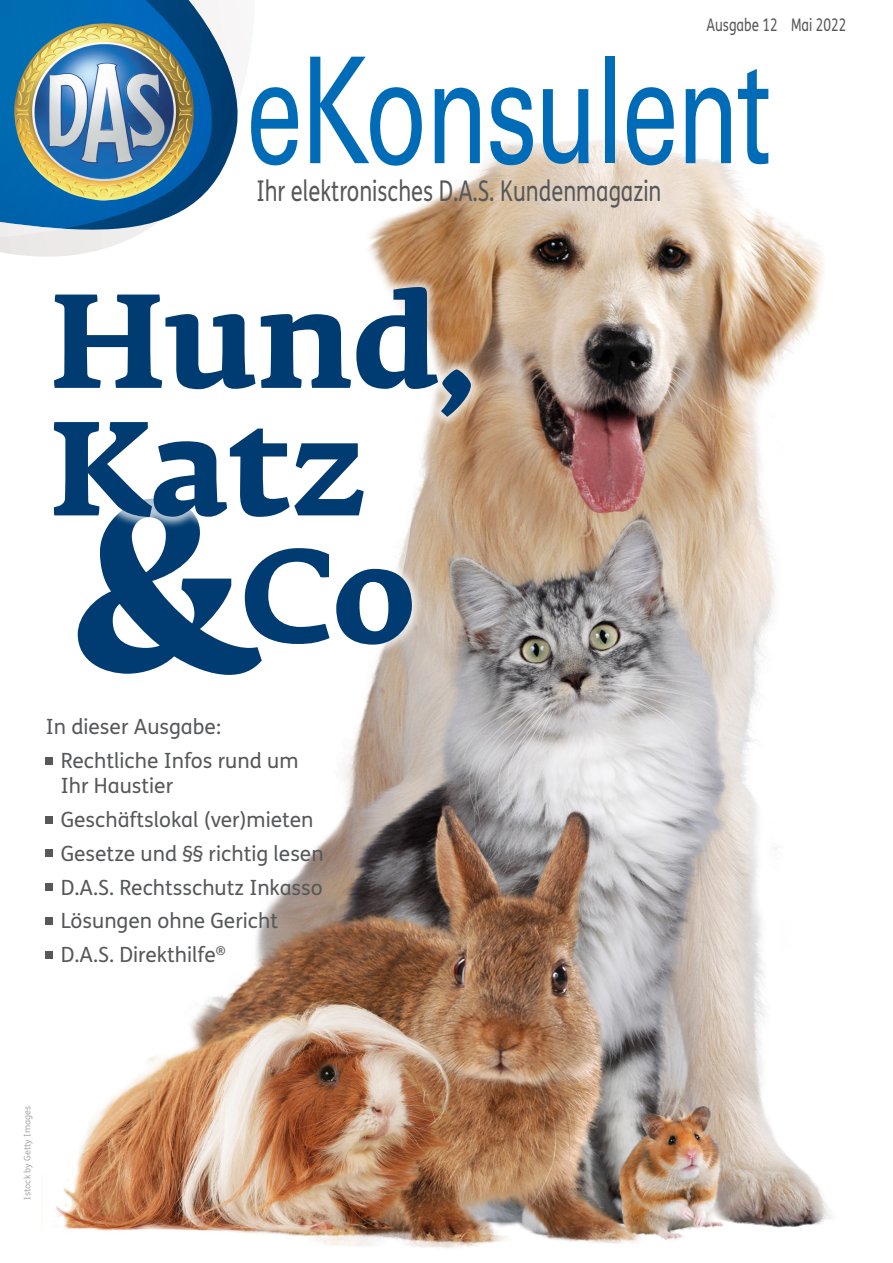
<style>
.page{position:relative;width:893px;height:1263px;background:#fff}
.page>*{position:absolute;margin:0;border:0;box-sizing:border-box;transform-origin:0 0}
.lauftext{font:700 241.5px "Fedra Serif A Pro";color:#003c72}
.t1{font:147.45px "Univers";letter-spacing:-.025em;color:#006bb6;scale:.7 1}
.lauftext-2{font:700 132px "Fedra Serif A Pro";color:#003c72}
.t2{font:28.5px "FS Me";color:#57585a;scale:.77 1}
.Zwiti{font:21px/25.2px "FS Me";color:#57585a}
.t3{font:17.4px "FS Me";color:#57585a;scale:.77 1}
.t4{font:9px "FS Me";color:#a8a9ad}
.s1{color:#575756}
</style>
<div class="page">
<img style="left:602px;top:139px;width:230px;height:1105px">
<img style="left:42px;top:140px;width:560px;height:1109px">
<div style="left:66px;top:487px;width:207px;height:200px;background:#fff"></div>
<div style="left:46px;top:757px;width:7px;height:7px;background:#57585a"></div>
<div style="left:46px;top:816px;width:7px;height:7px;background:#57585a"></div>
<div style="left:46px;top:850px;width:7px;height:7px;background:#57585a"></div>
<div style="left:46px;top:883px;width:7px;height:8px;background:#57585a"></div>
<div style="left:46px;top:917px;width:7px;height:7px;background:#57585a"></div>
<div style="left:46px;top:951px;width:7px;height:7px;background:#57585a"></div>
<svg style="left:42px;top:140px;width:213px;height:134px"></svg>
<svg style="left:224px;top:36px;width:23px;height:198px"></svg>
<svg style="left:0;top:0;width:224px;height:264px"></svg>
<img style="left:13px;top:23px;width:183px;height:178px">
<div style="left:42px;top:275px;width:441px;height:381px;background:#fff;opacity:.72"></div>
<p class="t3" style="left:706px;top:13px;width:183px">Ausgabe 12 Mai 2022</p>
<p class="t1" style="left:246px;top:24px;width:752px">eKonsulent</p>
<p class="t2" style="left:256px;top:171px;width:528px">Ihr elektronisches D.A.S. Kundenmagazin</p>
<p class="lauftext-2" style="left:49px;top:265px;width:426px">Hund,</p>
<p class="lauftext-2" style="left:49px;top:393px;width:318px">Katz</p>
<p class="lauftext-2" style="left:241px;top:520px;width:176px">Co</p>
<p class="lauftext" style="left:72px;top:447px;width:188px">&amp;</p>
<p class="Zwiti" style="left:46px;top:714px;width:177px">In dieser Ausgabe:</p>
<p class="Zwiti" style="left:61px;top:748px;width:239px">Rechtliche Inf<span class="s1">os rund u</span>m<br>Ihr Haustier</p>
<p class="Zwiti" style="left:61px;top:807px;width:254px">Geschäftslokal (ver)mieten</p>
<p class="Zwiti" style="left:61px;top:840px;width:264px">Gesetze und §§ richtig lesen</p>
<p class="Zwiti" style="left:61px;top:874px;width:263px">D.A.S. Rechtsschutz Inkasso</p>
<p class="Zwiti" style="left:61px;top:908px;width:219px">Lösungen ohne Gericht</p>
<p class="Zwiti" style="left:61px;top:941px;width:166px">D.A.S. Direkthilfe<sup>®</sup></p>
<p class="t4" style="left:21px;top:1200px;width:95px;rotate:-90deg">Istock by Getty Images</p>
</div>
